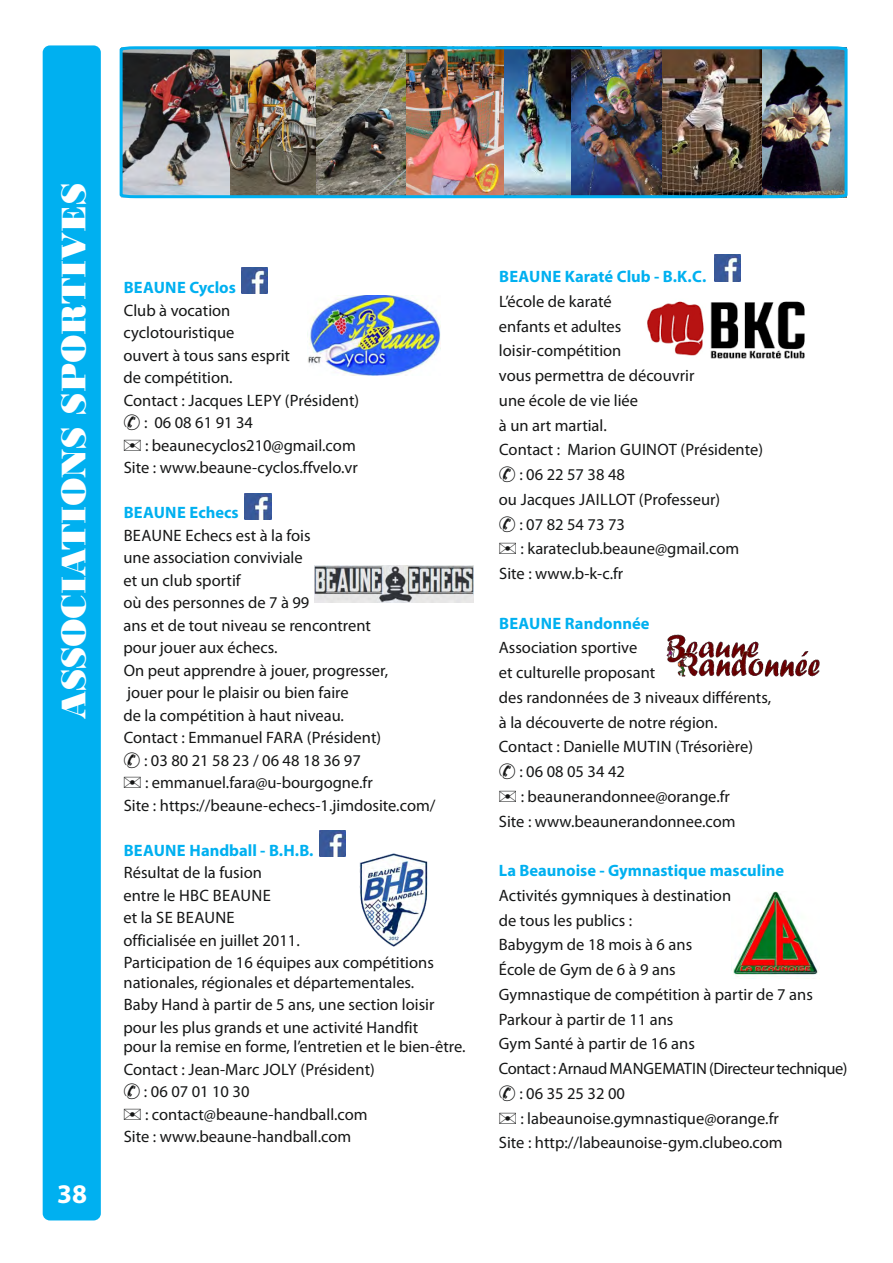
<style>
.page{position:relative;width:893px;height:1263px;background:#fff}
.page>*{position:absolute;margin:0;border:0;box-sizing:border-box;transform-origin:0 0}
.t1{font:36px "Bodoni MT Black";color:#fff}
.t2{font:700 27px "Myriad Pro";color:#fff}
.t3{font:16.5px/22.5px "Myriad Pro";color:#151616}
.t4{font:700 16.5px "Myriad Pro";color:#00b0f0}
.t5{font:16.5px "Myriad Pro";letter-spacing:-.025em;color:#151616}
</style>
<div class="page">
<img style="left:666px;top:634px;width:154px;height:43px">
<img style="left:733px;top:891px;width:85px;height:85px">
<img style="left:315px;top:566px;width:158px;height:37px">
<img style="left:359px;top:854px;width:69px;height:93px">
<img style="left:241px;top:268px;width:26px;height:26px">
<img style="left:245px;top:494px;width:26px;height:26px">
<img style="left:320px;top:830px;width:26px;height:27px">
<img style="left:714px;top:255px;width:27px;height:26px">
<img style="left:308px;top:296px;width:132px;height:80px">
<div style="left:373px;top:365px;width:13px;height:7px;background:#2962ff"></div>
<img style="left:647px;top:301px;width:158px;height:58px">
<div style="left:43px;top:45px;width:58px;height:1175px;background:#00b0f0;border-radius:7px"></div>
<img style="left:119px;top:46px;width:729px;height:153px">
<h1 class="t1" style="left:61px;top:719px;width:538px;rotate:-90deg">ASSOCIATIONS SPORTIVES</h1>
<h2 class="t2" style="left:57px;top:1182px;width:31px">38</h2>
<p class="t4" style="left:124px;top:281px;width:114px">BEAUNE Cyclos</p>
<p class="t3" style="left:124px;top:300px;width:108px">Club à vocation</p>
<p class="t3" style="left:124px;top:323px;width:112px">cyclotouristique</p>
<p class="t3" style="left:124px;top:345px;width:168px">ouvert à tous sans esprit</p>
<p class="t3" style="left:124px;top:368px;width:111px">de compétition.</p>
<p class="t3" style="left:124px;top:390px;width:237px">Contact : Jacques LEPY (Président)</p>
<p class="t3" style="left:144px;top:413px;width:111px">: 06 08 61 91 34</p>
<p class="t3" style="left:145px;top:435px;width:212px">: beaunecyclos210@gmail.com</p>
<p class="t3" style="left:124px;top:458px;width:236px">Site : www.beaune-cyclos.ffvelo.vr</p>
<p class="t4" style="left:124px;top:506px;width:117px">BEAUNE Echecs</p>
<p class="t3" style="left:124px;top:525px;width:188px">BEAUNE Echecs est à la fois</p>
<p class="t3" style="left:124px;top:548px;width:181px">une association conviviale</p>
<p class="t3" style="left:124px;top:570px;width:119px">et un club sportif</p>
<p class="t3" style="left:124px;top:593px;width:187px">où des personnes de 7 à 99</p>
<p class="t3" style="left:124px;top:615px;width:249px">ans et de tout niveau se rencontrent</p>
<p class="t3" style="left:124px;top:638px;width:156px">pour jouer aux échecs.</p>
<p class="t3" style="left:124px;top:660px;width:266px">On peut apprendre à jouer, progresser,</p>
<p class="t3" style="left:127px;top:683px;width:223px">jouer pour le plaisir ou bien faire</p>
<p class="t3" style="left:124px;top:705px;width:222px">de la compétition à haut niveau.</p>
<p class="t3" style="left:124px;top:728px;width:259px">Contact : Emmanuel FARA (Président)</p>
<p class="t3" style="left:144px;top:750px;width:218px">: 03 80 21 58 23 / 06 48 18 36 97</p>
<p class="t3" style="left:145px;top:773px;width:229px">: emmanuel.fara@u-bourgogne.fr</p>
<p class="t3" style="left:124px;top:795px;width:313px">Site : https://beaune-echecs-1.jimdosite.com/</p>
<p class="t4" style="left:124px;top:843px;width:191px">BEAUNE Handball - B.H.B.</p>
<p class="t3" style="left:124px;top:863px;width:312px">Résultat de la fusion<br>entre le HBC BEAUNE<br>et la SE BEAUNE<br>officialisée en juillet 2011.<br>Participation de 16 équipes aux compétitions</p>
<p class="t3" style="left:123px;top:972px;width:313px">nationales, régionales et départementales.<br>Baby Hand à partir de 5 ans, une section loisir pour les plus grands et une activité Handfit</p>
<p class="t3" style="left:123px;top:1037px;width:344px">pour la remise en forme, l’entretien et le bien-être.</p>
<p class="t3" style="left:124px;top:1059px;width:253px">Contact : Jean-Marc JOLY (Président)</p>
<p class="t3" style="left:144px;top:1082px;width:107px">: 06 07 01 10 30</p>
<p class="t3" style="left:145px;top:1104px;width:224px">: contact@beaune-handball.com</p>
<p class="t3" style="left:124px;top:1127px;width:229px">Site : www.beaune-handball.com</p>
<p class="t4" style="left:499px;top:270px;width:209px">BEAUNE Karaté Club - B.K.C.</p>
<p class="t3" style="left:499px;top:291px;width:114px">L’école de karaté</p>
<p class="t3" style="left:499px;top:316px;width:124px">enfants et adultes</p>
<p class="t3" style="left:499px;top:341px;width:124px">loisir-compétition</p>
<p class="t3" style="left:499px;top:366px;width:197px">vous permettra de découvrir</p>
<p class="t3" style="left:499px;top:390px;width:141px">une école de vie liée</p>
<p class="t3" style="left:499px;top:415px;width:109px">à un art martial.</p>
<p class="t3" style="left:499px;top:440px;width:265px">Contact : Marion GUINOT (Présidente)</p>
<p class="t3" style="left:519px;top:465px;width:107px">: 06 22 57 38 48</p>
<p class="t3" style="left:499px;top:489px;width:223px">ou Jacques JAILLOT (Professeur)</p>
<p class="t3" style="left:519px;top:514px;width:107px">: 07 82 54 73 73</p>
<p class="t3" style="left:520px;top:539px;width:220px">: karateclub.beaune@gmail.com</p>
<p class="t3" style="left:499px;top:564px;width:126px">Site : www.b-k-c.fr</p>
<p class="t4" style="left:499px;top:616px;width:152px">BEAUNE Randonnée</p>
<p class="t3" style="left:499px;top:638px;width:140px">Association sportive</p>
<p class="t3" style="left:499px;top:663px;width:158px">et culturelle proposant</p>
<p class="t3" style="left:499px;top:687px;width:274px">des randonnées de 3 niveaux différents,</p>
<p class="t3" style="left:499px;top:712px;width:220px">à la découverte de notre région.</p>
<p class="t3" style="left:499px;top:737px;width:256px">Contact : Danielle MUTIN (Trésorière)</p>
<p class="t3" style="left:519px;top:762px;width:107px">: 06 08 05 34 42</p>
<p class="t3" style="left:521px;top:786px;width:211px">: beaunerandonnee@orange.fr</p>
<p class="t3" style="left:499px;top:811px;width:238px">Site : www.beaunerandonnee.com</p>
<p class="t4" style="left:499px;top:864px;width:287px">La Beaunoise - Gymnastique masculine</p>
<p class="t3" style="left:499px;top:885px;width:234px">Activités gymniques à destination</p>
<p class="t3" style="left:499px;top:910px;width:135px">de tous les publics :</p>
<p class="t3" style="left:499px;top:935px;width:195px">Babygym de 18 mois à 6 ans</p>
<p class="t3" style="left:499px;top:960px;width:178px">École de Gym de 6 à 9 ans</p>
<p class="t3" style="left:499px;top:984px;width:315px">Gymnastique de compétition à partir de 7 ans</p>
<p class="t3" style="left:499px;top:1009px;width:176px">Parkour à partir de 11 ans</p>
<p class="t3" style="left:499px;top:1034px;width:197px">Gym Santé à partir de 16 ans</p>
<p class="t5" style="left:499px;top:1062px;width:350px">Contact : Arnaud MANGEMATIN (Directeur technique)</p>
<p class="t3" style="left:519px;top:1083px;width:107px">: 06 35 25 32 00</p>
<p class="t3" style="left:520px;top:1108px;width:260px">: labeaunoise.gymnastique@orange.fr</p>
<p class="t3" style="left:499px;top:1133px;width:285px">Site : http://labeaunoise-gym.clubeo.com</p>
</div>
